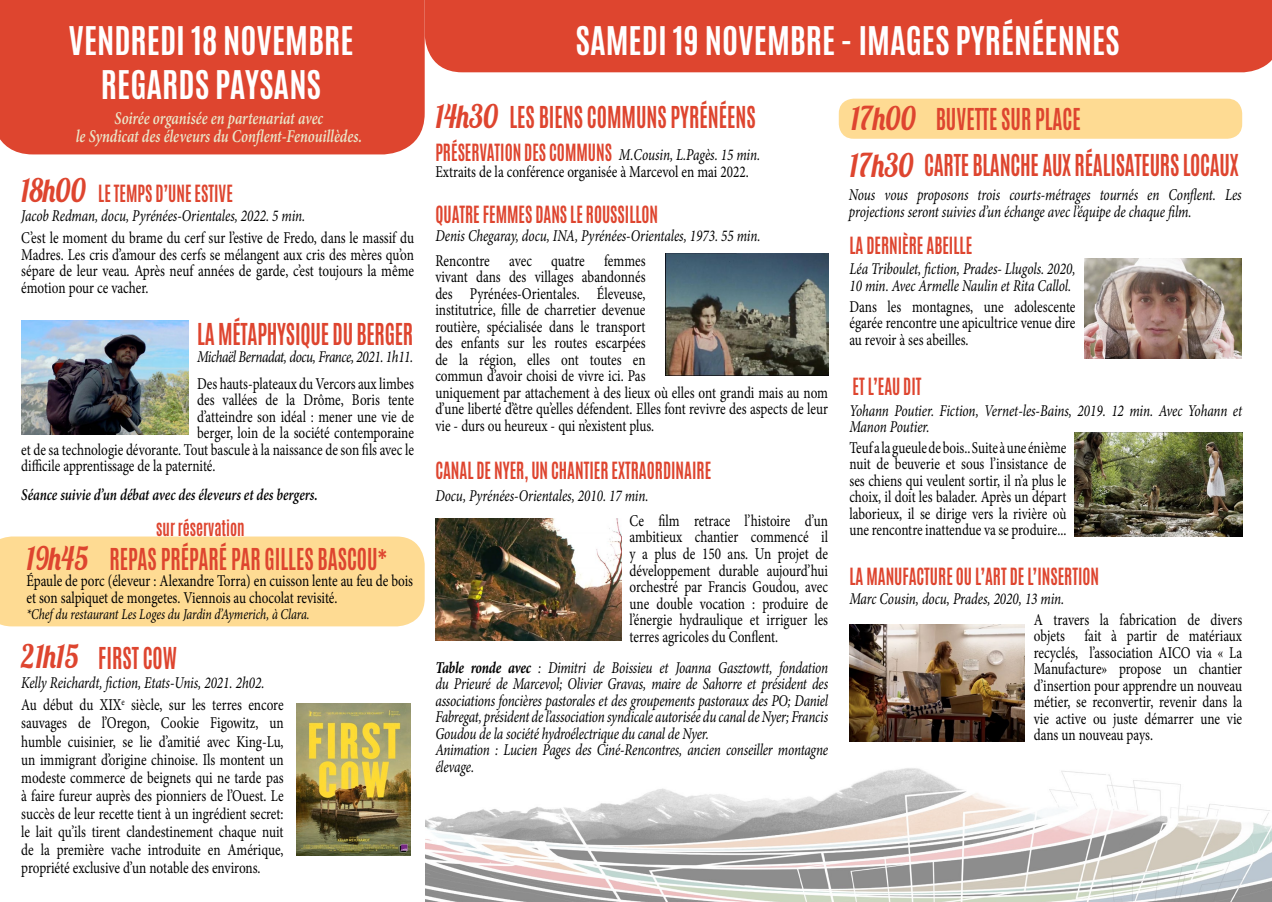
<style>
.page{position:relative;width:1272px;height:902px;background:#fff}
.page>*{position:absolute;margin:0;border:0;box-sizing:border-box;transform-origin:0 0}
.t1{font:700 33px/43.8px "Antonio";color:#fff}
.t2{font:700 25.2px "Antonio";color:#de452f;scale:.83 1}
.t3{font:700 19.8px "Antonio";color:#de452f;scale:.83 1}
.t4{font:italic 600 18px/18px "Minion Pro";letter-spacing:-.005em;color:#eae6c9;text-align:center;scale:.8 1}
.t5{font:700 18px "Antonio";color:#de452f;scale:.83 1}
.t6{font:16.5px/16.5px "Minion Pro";color:#000;text-align:justify;scale:.8 1}
.t7{font:italic 16.5px/16.5px "Minion Pro";letter-spacing:-.015em;color:#000;scale:.8 1}
.t8{font:italic 600 16.5px "Minion Pro";color:#000;scale:.8 1}
.t9{font:italic 15px "Minion Pro";letter-spacing:-.01em;color:#000;scale:.8 1}
.s1{font-family:"Lobster 1.4";font-weight:400;font-size:32.4px}
.s2{font-weight:700}
</style>
<div class="page">
<div style="left:424px;top:0;width:847px;height:72px;background:#de452f"></div>
<div style="left:838px;top:99px;width:404px;height:40px;background:#fedb93;border-radius:15px"></div>
<img style="left:1084px;top:258px;width:157px;height:100px">
<img style="left:1074px;top:432px;width:168px;height:104px">
<img style="left:849px;top:624px;width:175px;height:117px">
<img style="left:425px;top:768px;width:846px;height:133px">
<div style="left:0;top:0;width:424px;height:154px;background:#de452f"></div>
<img style="left:21px;top:320px;width:168px;height:115px">
<img style="left:296px;top:703px;width:114px;height:152px">
<div style="left:0;top:536px;width:424px;height:90px;background:#fedb93"></div>
<img style="left:665px;top:254px;width:163px;height:121px">
<img style="left:435px;top:518px;width:186px;height:123px">
<h1 class="t1" style="left:101px;top:20px;width:254px;text-indent:-32px">VENDREDI 18 NOVEMBRE<br>REGAR DS PAYSANS</h1>
<p class="t4" style="left:76px;top:109px;width:359px">Soirée organisée en partenariat avec<br>le Syndicat des éleveurs du Conflent-Fenouillèdes.</p>
<p class="t3" style="left:21px;top:179px;width:256px"><span class="s1">18h00</span> LE TEMPS D’UNE ESTIVE</p>
<p class="t7" style="left:21px;top:207px;width:356px">Jacob Redman, docu, Pyrénées-Orientales, 2022. 5 min.</p>
<p class="t6" style="left:21px;top:230px;width:492px">C’est le moment du brame du cerf sur l’estive de Fredo, dans le massif du Madres. Les cris d’amour des cerfs se mélangent aux cris des mères qu’on sépare de leur veau. Après neuf années de garde, c’est toujours la même émotion pour ce vacher.</p>
<h2 class="t2" style="left:197px;top:315px;width:262px">LA MÉTAPHYSIQUE DU BERGER</h2>
<p class="t7" style="left:197px;top:348px;width:272px">Michaël Bernadat, docu, France, 2021. 1h11.</p>
<p class="t6" style="left:197px;top:375px;width:273px">Des hauts-plateaux du Vercors aux limbes</p>
<p class="t6" style="left:197px;top:391px;width:273px">des vallées de la Drôme, Boris tente</p>
<p class="t6" style="left:197px;top:408px;width:273px">d’atteindre son idéal : mener une vie de</p>
<p class="t6" style="left:197px;top:424px;width:273px">berger, loin de la société contemporaine</p>
<p class="t6" style="left:21px;top:441px;width:492px">et de sa technologie dévorante. Tout bascule à la naissance de son fils avec le</p>
<p class="t6" style="left:21px;top:457px;width:244px">difficile apprentissage de la paternité.</p>
<p class="t8" style="left:21px;top:483px;width:372px">Séance suivie d’un débat avec des éleveurs et des bergers.</p>
<h2 class="t2" style="left:26px;top:540px;width:436px"><span class="s1">19h45</span> REPAS PRÉPARÉ PAR GILLES BASCOU*</h2>
<p class="t6" style="left:26px;top:572px;width:485px">épaule de porc (éleveur : Alexandre Torra) en cuisson lente au feu de bois et son salpiquet de mongetes. Viennois au chocolat revisité.</p>
<p class="t9" style="left:26px;top:604px;width:356px">*Chef du restaurant Les Loges du Jardin d’Aymerich, à Clara.</p>
<p class="t5" style="left:156px;top:514px;width:108px">SUR RÉSERVATION</p>
<h2 class="t2" style="left:21px;top:638px;width:189px"><span class="s1">21h15</span> FIRST COW</h2>
<p class="t7" style="left:21px;top:674px;width:305px">Kelly Reichardt, fiction, Etats-Unis, 2021. 2h02.</p>
<p class="t6" style="left:21px;top:696px;width:329px;line-height:18px">Au début du XIX<sup>e</sup> siècle, sur les terres encore sauvages de l’Oregon, Cookie Figowitz, un humble cuisinier, se lie d’amitié avec King-Lu, un immigrant d’origine chinoise. Ils montent un modeste commerce de beignets qui ne tarde pas à faire fureur auprès des pionniers de l’Ouest. Le succès de leur recette tient à un ingrédient secret: le lait qu’ils tirent clandestinement chaque nuit de la première vache introduite en Amérique, propriété exclusive d’un notable des environs.</p>
<h1 class="t1" style="left:575px;top:19px;width:546px">SAMEDI 19 NOVEMBRE - IMAGES PYRÉNÉENNES</h1>
<h2 class="t2" style="left:435px;top:98px;width:387px"><span class="s1">14h30</span> LES BIENS COMMUNS PYRÉNÉENS</h2>
<h2 class="t2" style="left:851px;top:100px;width:278px"><span class="s1">17h00</span> BUVETTE SUR PLACE</h2>
<p class="t3" style="left:435px;top:137px;width:214px">PRÉSERVATION DES COMMUNS</p>
<p class="t7" style="left:619px;top:146px;width:178px">M.Cousin, L.Pagès. 15 min.</p>
<p class="t6" style="left:435px;top:163px;width:393px">Extraits de la conférence organisée à Marcevol en mai 2022.</p>
<p class="t3" style="left:435px;top:199px;width:270px">QUATRE FEMM ES DANS LE ROUSSILLON</p>
<p class="t7" style="left:435px;top:227px;width:408px">Denis Chegaray, docu, INA, Pyrénées-Orientales, 1973. 55 min.</p>
<p class="t6" style="left:435px;top:252px;width:492px;text-align:left">Rencontre avec quatre femmes<br>vivant dans des villages abandonnés<br>des Pyrénées-Orientales. Éleveuse,<br>institutrice, fille de charretier devenue<br>routière, spécialisée dans le transport<br>des enfants sur les routes escarpées<br>de la région, elles ont toutes en<br>commun d’avoir choisi de vivre ici. Pas<br>uniquement par attachement à des lieux où elles ont grandi mais au nom d’une liberté d’être qu’elles défendent. Elles font revivre des aspects de leur vie - durs ou heureux - qui n’existent plus.</p>
<p class="t3" style="left:435px;top:455px;width:334px">CANAL DE NYER, UN CHANTIER EXTRAORDINAIRE</p>
<p class="t7" style="left:435px;top:487px;width:268px">Docu, Pyrénées-Orientales, 2010. 17 min.</p>
<p class="t6" style="left:629px;top:512px;width:250px">Ce film retrace l’histoire d’un ambitieux chantier commencé il y a plus de 150 ans. Un projet de développement durable aujourd’hui orchestré par Francis Goudou, avec une double vocation : produire de l’énergie hydraulique et irriguer les terres agricoles du Conflent.</p>
<p class="t7" style="left:435px;top:659px;width:492px"><span class="s2">Table ronde avec</span> : Dimitri de Boissieu et Joanna Gasztowtt, fondation du Prieuré de Marcevol; Olivier Gravas, maire de Sahorre et président des associations foncières pastorales et des groupements pastoraux des PO; Daniel Fabregat, président de l’association syndicale autorisée du canal de Nyer; Francis Goudou de la société hydroélectrique du canal de Nyer.<br>Animation : Lucien Pages des Ciné-Rencontres, ancien conseiller montagne élevage.</p>
<h2 class="t2" style="left:850px;top:146px;width:470px"><span class="s1">17h30</span> CARTE BLANCHE AUX RÉALISATEURS LOCAUX</h2>
<p class="t7" style="left:848px;top:186px;width:492px">Nous vous proposons trois courts-métrages tournés en Conflent. Les projections seront suivies d’un échange avec l’équipe de chaque film.</p>
<p class="t3" style="left:849px;top:231px;width:149px">LA DERNIÈRE ABEILLE</p>
<p class="t7" style="left:849px;top:261px;width:284px">Léa Triboulet, fiction, Prades- Llugols. 2020,<br>10 min. Avec Armelle Naulin et Rita Callol.</p>
<p class="t6" style="left:849px;top:298px;width:284px">Dans les montagnes, une adolescente égarée rencontre une apicultrice venue dire au revoir à ses abeilles.</p>
<p class="t3" style="left:852px;top:371px;width:84px">ET L’EAU DIT</p>
<p class="t7" style="left:849px;top:402px;width:492px">Yohann Poutier. Fiction, Vernet-les-Bains, 2019. 12 min. Avec Yohann et<br>Manon Poutier.</p>
<p class="t6" style="left:849px;top:439px;width:273px">Teuf a la gueule de bois.. Suite à une énième nuit de beuverie et sous l’insistance de ses chiens qui veulent sortir, il n’a plus le choix, il doit les balader. Après un départ laborieux, il se dirige vers la rivière où une rencontre inattendue va se produire...</p>
<p class="t3" style="left:849px;top:562px;width:302px">LA MANUFACTURE OU L’ART DE L’INSERTION</p>
<p class="t7" style="left:849px;top:590px;width:270px">Marc Cousin, docu, Prades, 2020, 13 min.</p>
<p class="t6" style="left:1033px;top:611px;width:262px">A travers la fabrication de divers objets fait à partir de matériaux recyclés, l’association AICO via « La Manufacture» propose un chantier d’insertion pour apprendre un nouveau métier, se reconvertir, revenir dans la vie active ou juste démarrer une vie dans un nouveau pays.</p>
</div>
